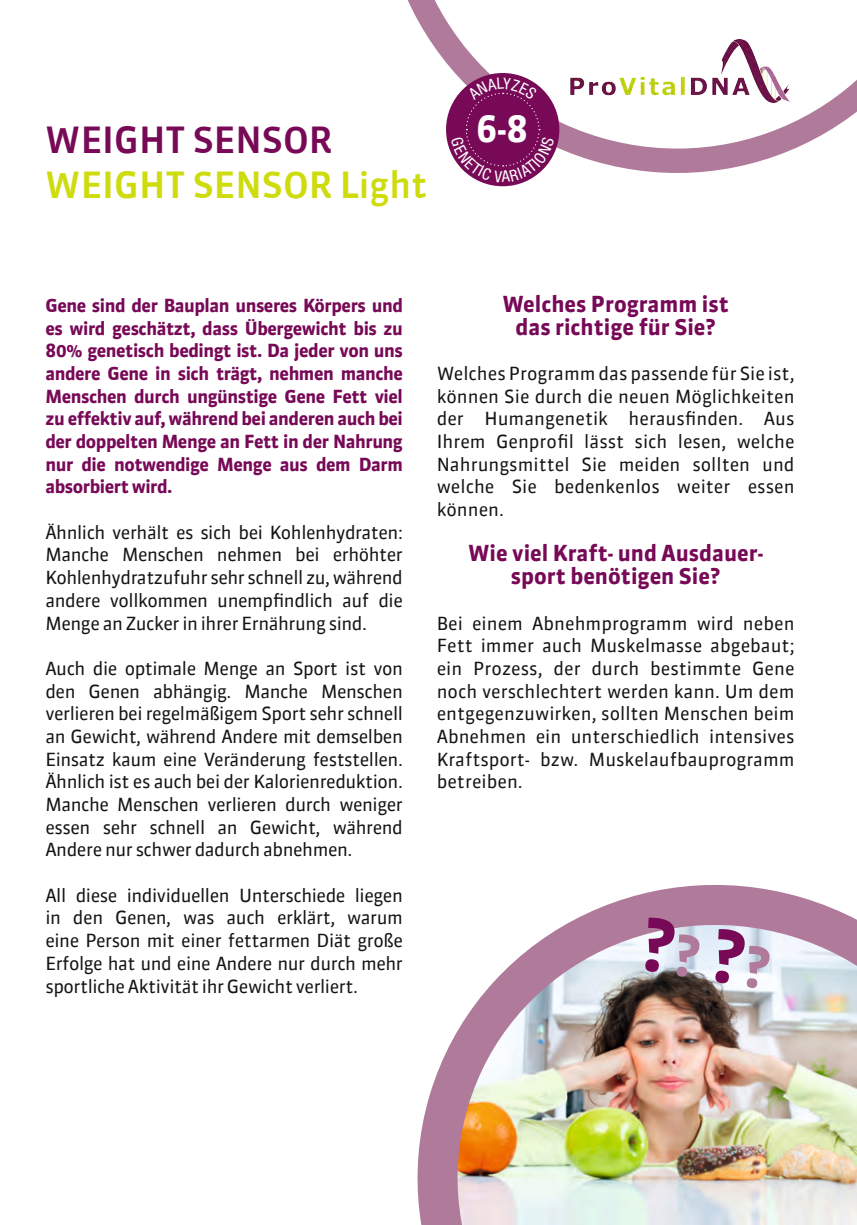
<style>
.page{position:relative;width:857px;height:1225px;background:#fff}
.page>*{position:absolute;margin:0;border:0;box-sizing:border-box;transform-origin:0 0}
.t1{font:700 72px "Sanuk OT";color:#770957}
.t2{font:500 36px "Sanuk OT";color:#cedc0d}
.t3{font:500 36px "Sanuk OT";color:#770957}
.t4{font:700 36px "Sanuk OT";color:#fff}
.t5{font:700 22px "Sanuk OT";color:#770957}
.t6{font:18px/22.6px "Sanuk OT";color:#131413;text-align:justify}
.t7{font:700 18px/22.6px "Sanuk OT";letter-spacing:-.025em;color:#770957;text-align:justify}
.s1{font-size:56px;color:#b07a9a}
</style>
<div class="page">
<svg style="left:407px;top:0;width:449px;height:187px"></svg>
<img style="left:417px;top:885px;width:439px;height:340px">
<div style="left:446px;top:73px;width:113px;height:113px;background:#770957;border-radius:50%"></div>
<img style="left:567px;top:40px;width:223px;height:62px">
<svg style="left:451px;top:77px;width:103px;height:105px"></svg>
<p class="t3" style="left:45px;top:117px;width:288px">WEIGHT SENSOR</p>
<p class="t4" style="left:476px;top:106px;width:54px">6-8</p>
<p class="t2" style="left:45px;top:162px;width:383px">WEIGHT SENSOR Light</p>
<p class="t7" style="left:45px;top:294px;width:359px">Gene sind der Bauplan unseres Körpers und es wird geschätzt, dass Übergewicht bis zu 80% genetisch bedingt ist. Da jeder von uns andere Gene in sich trägt, nehmen manche Menschen durch ungünstige Gene Fett viel zu effektiv auf, während bei anderen auch bei der doppelten Menge an Fett in der Nahrung nur die notwendige Menge aus dem Darm absorbiert wird.</p>
<p class="t6" style="left:45px;top:521px;width:359px">Ähnlich verhält es sich bei Kohlenhydraten:<br>Manche Menschen nehmen bei erhöhter Kohlenhydratzufuhr sehr schnell zu, während andere vollkommen unempfindlich auf die Menge an Zucker in ihrer Ernährung sind.</p>
<p class="t6" style="left:45px;top:657px;width:359px">Auch die optimale Menge an Sport ist von den Genen abhängig. Manche Menschen verlieren bei regelmäßigem Sport sehr schnell an Gewicht, während Andere mit demselben Einsatz kaum eine Veränderung feststellen.<br>Ähnlich ist es auch bei der Kalorienreduktion.<br>Manche Menschen verlieren durch weniger essen sehr schnell an Gewicht, während Andere nur schwer dadurch abnehmen.</p>
<p class="t6" style="left:45px;top:884px;width:359px">All diese individuellen Unterschiede liegen in den Genen, was auch erklärt, warum eine Person mit einer fettarmen Diät große Erfolge hat und eine Andere nur durch mehr sportliche Aktivität ihr Gewicht verliert.</p>
<p class="t5" style="left:502px;top:290px;width:228px">Welches Programm ist</p>
<p class="t5" style="left:515px;top:312px;width:202px">das richtige für Sie?</p>
<p class="t6" style="left:436px;top:362px;width:359px">Welches Programm das passende für Sie ist, können Sie durch die neuen Möglichkeiten der Humangenetik herausfinden. Aus Ihrem Genprofil lässt sich lesen, welche Nahrungsmittel Sie meiden sollten und welche Sie bedenkenlos weiter essen können.</p>
<p class="t5" style="left:468px;top:539px;width:296px">Wie viel Kraft- und Ausdauer-</p>
<p class="t5" style="left:510px;top:562px;width:211px">sport benötigen Sie?</p>
<p class="t6" style="left:436px;top:612px;width:359px">Bei einem Abnehmprogramm wird neben</p>
<p class="t6" style="left:436px;top:634px;width:359px">Fett immer auch Muskelmasse abgebaut;</p>
<p class="t6" style="left:436px;top:657px;width:359px">ein Prozess, der durch bestimmte Gene</p>
<p class="t6" style="left:436px;top:680px;width:359px">noch verschlechtert werden kann. Um dem</p>
<p class="t6" style="left:436px;top:702px;width:359px">entgegenzuwirken, sollten Menschen beim</p>
<p class="t6" style="left:436px;top:725px;width:359px">Abnehmen ein unterschiedlich intensives</p>
<p class="t6" style="left:436px;top:748px;width:359px">Kraftsport- bzw. Muskelaufbauprogramm</p>
<p class="t6" style="left:436px;top:770px;width:87px">betreiben.</p>
<p class="t1" style="left:648px;top:898px;width:132px;rotate:9deg">?<span class="s1">?</span> ?<span class="s1">?</span></p>
</div>
